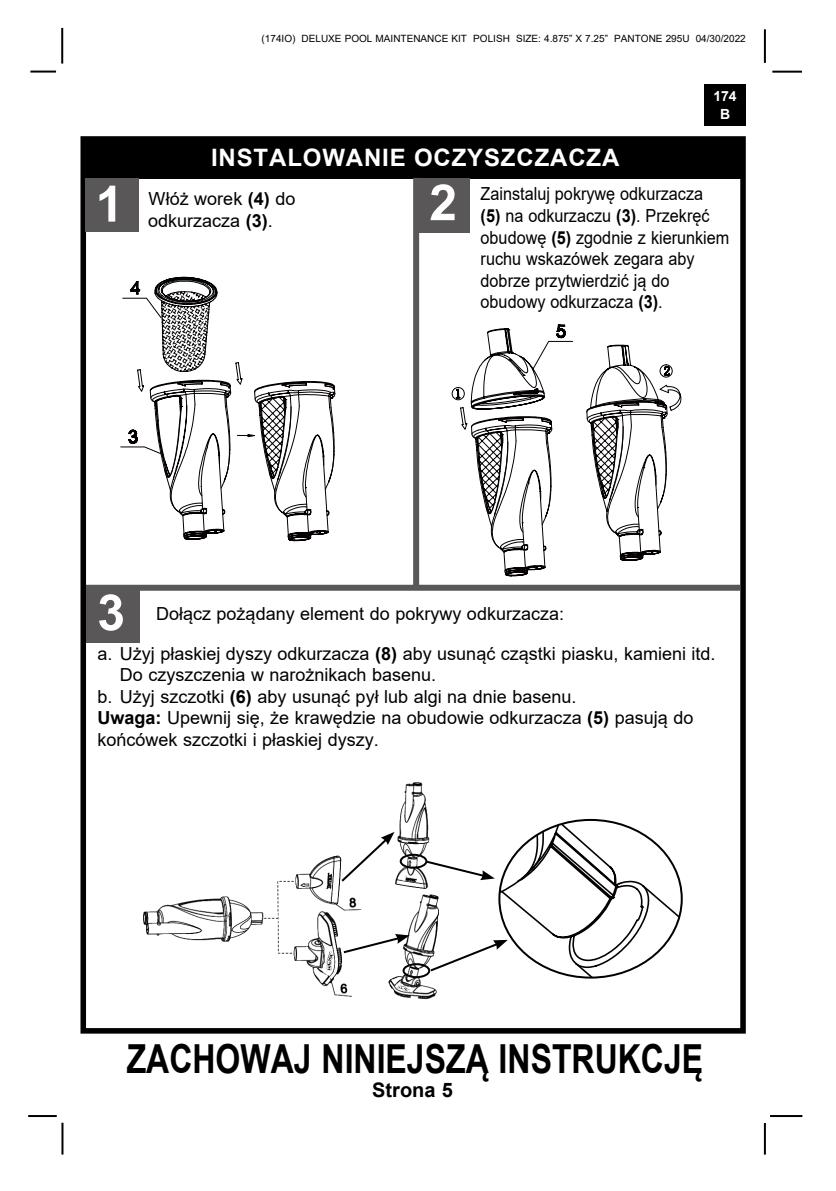
<style>
.page{position:relative;width:836px;height:1191px;background:#fff}
.page>*{position:absolute;margin:0;border:0;box-sizing:border-box;transform-origin:0 0}
.t1{font:700 50px "Arial";color:#fff}
.t2{font:700 40px "Arial";color:#000;scale:.8 1}
.t3{font:700 24px "Arial";letter-spacing:.035em;color:#fff}
.t4{font:700 20px "Arial";color:#000}
.t5{font:18px/21.6px "Arial";color:#000}
.t6{font:18px/21.6px "Arial";color:#000;scale:.9 1}
.t7{font:700 14px/18px "Arial";color:#fff;text-align:center}
.t8{font:10px "Arial";color:#000}
.s1{font-weight:700}
</style>
<div class="page">
<hr style="left:769px;top:1115px;width:33px;height:2px;background:#000">
<hr style="left:772px;top:71px;width:29px;height:2px;background:#000">
<hr style="left:763px;top:29px;width:2px;height:34px;background:#000">
<hr style="left:763px;top:1123px;width:2px;height:31px;background:#000">
<div style="left:80px;top:136px;width:665px;height:897px;border:6px solid #000"></div>
<div style="left:704px;top:84px;width:41px;height:41px;background:#000"></div>
<hr style="left:30px;top:71px;width:26px;height:2px;background:#000">
<hr style="left:61px;top:28px;width:2px;height:36px;background:#000">
<hr style="left:61px;top:1122px;width:2px;height:32px;background:#000">
<hr style="left:28px;top:1115px;width:29px;height:2px;background:#000">
<div style="left:85px;top:140px;width:658px;height:39px;background:#000"></div>
<div style="left:85px;top:178px;width:54px;height:54px;background:#595757"></div>
<div style="left:86px;top:589px;width:54px;height:54px;background:#595757"></div>
<div style="left:86px;top:585px;width:653px;height:6px;background:#595757"></div>
<div style="left:413px;top:178px;width:6px;height:410px;background:#595757"></div>
<svg style="left:120px;top:277px;width:216px;height:264px"></svg>
<div style="left:416px;top:178px;width:54px;height:54px;background:#595757"></div>
<svg style="left:451px;top:324px;width:230px;height:253px"></svg>
<img style="left:143px;top:782px;width:294px;height:218px">
<svg style="left:424px;top:820px;width:257px;height:157px"></svg>
<div style="left:402px;top:963px;width:28px;height:15px;border:2px solid #000;border-radius:50%"></div>
<div style="left:399px;top:853px;width:28px;height:15px;border:2px solid #000;border-radius:50%"></div>
<svg style="left:339px;top:832px;width:55px;height:51px"></svg>
<svg style="left:341px;top:934px;width:68px;height:20px"></svg>
<p class="t8" style="left:261px;top:31px;width:485px">(174IO) DELUXE POOL MAINTENANCE KIT POLISH SIZE: 4.875” X 7.25” PANTONE 295U 04/30/2022</p>
<h3 class="t3" style="left:211px;top:141px;width:409px">INSTALOWANIE OCZYSZCZACZA</h3>
<p class="t7" style="left:713px;top:87px;width:25px">174<br>B</p>
<h1 class="t1" style="left:95px;top:169px;width:29px">1</h1>
<p class="t5" style="left:148px;top:188px;width:149px">Włóż worek <span class="s1">(4)</span> do odkurzacza <span class="s1">(3)</span>.</p>
<h1 class="t1" style="left:429px;top:167px;width:29px">2</h1>
<p class="t6" style="left:480px;top:183px;width:278px">Zainstaluj pokrywę odkurzacza<br><span class="s1">(5)</span> na odkurzaczu <span class="s1">(3)</span>. Przekręć obudowę <span class="s1">(5)</span> zgodnie z kierunkiem ruchu wskazówek zegara aby dobrze przytwierdzić ją do obudowy odkurzacza <span class="s1">(3)</span>.</p>
<h1 class="t1" style="left:97px;top:577px;width:29px">3</h1>
<p class="t5" style="left:97px;top:594px;width:619px;line-height:39.6px;text-indent:58px">Dołącz pożądany element do pokrywy odkurzacza:<br>a. Użyj płaskiej dyszy odkurzacza <span class="s1">(8)</span> aby usunąć cząstki piasku, kamieni itd.</p>
<p class="t5" style="left:97px;top:664px;width:597px;text-indent:22px">Do czyszczenia w narożnikach basenu.<br>b. Użyj szczotki <span class="s1">(6)</span> aby usunąć pył lub algi na dnie basenu.<br><span class="s1">Uwaga:</span> Upewnij się, że krawędzie na obudowie odkurzacza <span class="s1">(5)</span> pasują do końcówek szczotki i płaskiej dyszy.</p>
<h2 class="t2" style="left:127px;top:1030px;width:722px">ZACHOWAJ NINIEJSZĄ INSTRUKCJĘ</h2>
<p class="t4" style="left:372px;top:1075px;width:82px">Strona 5</p>
</div>
